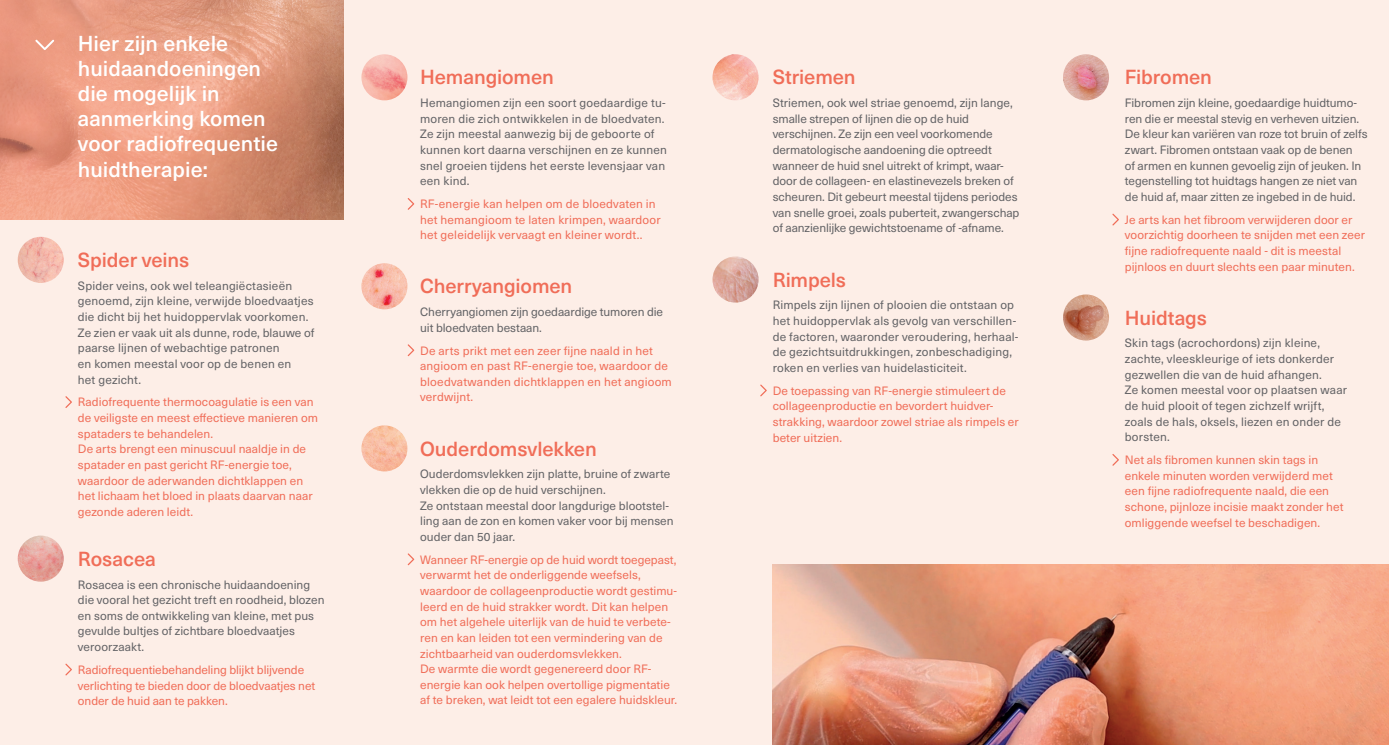
<style>
.page{position:relative;width:1389px;height:745px;background:#fff}
.page>*{position:absolute;margin:0;border:0;box-sizing:border-box;transform-origin:0 0}
.t1{font:500 21.25px/25.2px "Neue Haas Unica W1 G";letter-spacing:.005em;color:#fff}
.t2{font:500 20px "Neue Haas Unica W1 G";letter-spacing:-.005em;color:#f06d58}
.t3{font:11.88px/15.6px "Neue Haas Unica W1 G";letter-spacing:.005em;color:#636366}
.t4{font:11.88px/15.6px "Neue Haas Unica W1 G";letter-spacing:.005em;color:#f06d58}
</style>
<div class="page">
<div style="left:0;top:0;width:1389px;height:744px;background:#fdeee7"></div>
<img style="left:18px;top:237px;width:46px;height:46px;border-radius:23px">
<img style="left:18px;top:535px;width:46px;height:46px;border-radius:23px">
<img style="left:713px;top:54px;width:46px;height:46px;border-radius:23px">
<img style="left:361px;top:54px;width:46px;height:46px;border-radius:23px">
<img style="left:361px;top:425px;width:46px;height:46px;border-radius:23px">
<img style="left:361px;top:263px;width:46px;height:46px;border-radius:23px">
<img style="left:1063px;top:294px;width:46px;height:46px;border-radius:23px">
<img style="left:1063px;top:54px;width:46px;height:46px;border-radius:23px">
<img style="left:0;top:0;width:344px;height:219px">
<img style="left:773px;top:564px;width:616px;height:180px">
<svg style="left:408px;top:198px;width:6px;height:12px"></svg>
<svg style="left:65px;top:396px;width:7px;height:12px"></svg>
<svg style="left:65px;top:663px;width:7px;height:12px"></svg>
<img style="left:713px;top:256px;width:46px;height:46px;border-radius:23px">
<svg style="left:760px;top:384px;width:7px;height:12px"></svg>
<svg style="left:408px;top:344px;width:6px;height:12px"></svg>
<svg style="left:408px;top:553px;width:6px;height:12px"></svg>
<svg style="left:1112px;top:213px;width:7px;height:12px"></svg>
<svg style="left:1112px;top:454px;width:7px;height:11px"></svg>
<svg style="left:35px;top:40px;width:19px;height:10px"></svg>
<h1 class="t1" style="left:78px;top:29px;width:202px">Hier zijn enkele huidaandoeningen die mogelijk in aanmerking komen voor radiofrequentie huidtherapie:</h1>
<h2 class="t2" style="left:78px;top:245px;width:113px">Spider veins</h2>
<p class="t3" style="left:78px;top:277px;width:238px">Spider veins, ook wel teleangiëctasieën genoemd, zijn kleine, verwijde bloedvaatjes die dicht bij het huidoppervlak voorkomen.<br>Ze zien er vaak uit als dunne, rode, blauwe of paarse lijnen of webachtige patronen<br>en komen meestal voor op de benen en<br>het gezicht.</p>
<p class="t4" style="left:78px;top:393px;width:242px">Radiofrequente thermocoagulatie is een van de veiligste en meest effectieve manieren om spataders te behandelen.<br>De arts brengt een minuscuul naaldje in de spatader en past gericht RF-energie toe, waardoor de aderwanden dichtklappen en het lichaam het bloed in plaats daarvan naar gezonde aderen leidt.</p>
<h2 class="t2" style="left:78px;top:543px;width:80px">Rosacea</h2>
<p class="t3" style="left:78px;top:575px;width:248px">Rosacea is een chronische huidaandoening die vooral het gezicht treft en roodheid, blozen en soms de ontwikkeling van kleine, met pus gevulde bultjes of zichtbare bloedvaatjes veroorzaakt.</p>
<p class="t4" style="left:78px;top:660px;width:239px">Radiofrequentiebehandeling blijkt blijvende verlichting te bieden door de bloedvaatjes net onder de huid aan te pakken.</p>
<h2 class="t2" style="left:420px;top:62px;width:135px">Hemangiomen</h2>
<p class="t3" style="left:420px;top:94px;width:248px">Hemangiomen zijn een soort goedaardige tu&shy;moren die zich ontwikkelen in de bloedvaten.<br>Ze zijn meestal aanwezig bij de geboorte of kunnen kort daarna verschijnen en ze kunnen snel groeien tijdens het eerste levensjaar van een kind.</p>
<p class="t4" style="left:420px;top:195px;width:242px">RF-energie kan helpen om de bloedvaten in het hemangioom te laten krimpen, waardoor het geleidelijk vervaagt en kleiner wordt..</p>
<h2 class="t2" style="left:420px;top:271px;width:154px">Cherryangiomen</h2>
<p class="t3" style="left:420px;top:303px;width:244px">Cherryangiomen zijn goedaardige tumoren die uit bloedvaten bestaan.</p>
<p class="t4" style="left:420px;top:341px;width:253px">De arts prikt met een zeer fijne naald in het angioom en past RF-energie toe, waardoor de bloedvatwanden dichtklappen en het angioom verdwijnt.</p>
<h2 class="t2" style="left:420px;top:433px;width:178px">Ouderdomsvlekken</h2>
<p class="t3" style="left:420px;top:465px;width:255px">Ouderdomsvlekken zijn platte, bruine of zwarte vlekken die op de huid verschijnen.<br>Ze ontstaan meestal door langdurige blootstel&shy;ling aan de zon en komen vaker voor bij mensen ouder dan 50 jaar.</p>
<p class="t4" style="left:420px;top:550px;width:259px">Wanneer RF-energie op de huid wordt toegepast, verwarmt het de onderliggende weefsels, waardoor de collageenproductie wordt gestimu&shy;leerd en de huid strakker wordt. Dit kan helpen om het algehele uiterlijk van de huid te verbete&shy;ren en kan leiden tot een vermindering van de zichtbaarheid van ouderdomsvlekken.<br>De warmte die wordt gegenereerd door RF&shy;energie kan ook helpen overtollige pigmentatie af te breken, wat leidt tot een egalere huidskleur.</p>
<h2 class="t2" style="left:773px;top:62px;width:84px">Striemen</h2>
<p class="t3" style="left:773px;top:94px;width:248px">Striemen, ook wel striae genoemd, zijn lange, smalle strepen of lijnen die op de huid verschijnen. Ze zijn een veel voorkomende dermatologische aandoening die optreedt wanneer de huid snel uitrekt of krimpt, waar&shy;door de collageen- en elastinevezels breken of scheuren. Dit gebeurt meestal tijdens periodes van snelle groei, zoals puberteit, zwangerschap of aanzienlijke gewichtstoename of -afname.</p>
<h2 class="t2" style="left:773px;top:264px;width:75px">Rimpels</h2>
<p class="t3" style="left:773px;top:296px;width:247px">Rimpels zijn lijnen of plooien die ontstaan op het huidoppervlak als gevolg van verschillen&shy;de factoren, waaronder veroudering, herhaal&shy;de gezichtsuitdrukkingen, zonbeschadiging, roken en verlies van huidelasticiteit.</p>
<p class="t4" style="left:773px;top:382px;width:248px">De toepassing van RF-energie stimuleert de collageenproductie en bevordert huidver&shy;strakking, waardoor zowel striae als rimpels er beter uitzien.</p>
<h2 class="t2" style="left:1125px;top:62px;width:89px">Fibromen</h2>
<p class="t3" style="left:1125px;top:94px;width:244px">Fibromen zijn kleine, goedaardige huidtumo&shy;ren die er meestal stevig en verheven uitzien.<br>De kleur kan variëren van roze tot bruin of zelfs zwart. Fibromen ontstaan vaak op de benen<br>of armen en kunnen gevoelig zijn of jeuken. In tegenstelling tot huidtags hangen ze niet van de huid af, maar zitten ze ingebed in de huid.</p>
<p class="t4" style="left:1125px;top:211px;width:242px">Je arts kan het fibroom verwijderen door er voorzichtig doorheen te snijden met een zeer fijne radiofrequente naald - dit is meestal pijnloos en duurt slechts een paar minuten.</p>
<h2 class="t2" style="left:1125px;top:302px;width:84px">Huidtags</h2>
<p class="t3" style="left:1125px;top:334px;width:224px">Skin tags (acrochordons) zijn kleine, zachte, vleeskleurige of iets donkerder gezwellen die van de huid afhangen.<br>Ze komen meestal voor op plaatsen waar de huid plooit of tegen zichzelf wrijft, zoals de hals, oksels, liezen en onder de borsten.</p>
<p class="t4" style="left:1125px;top:451px;width:220px">Net als fibromen kunnen skin tags in enkele minuten worden verwijderd met een fijne radiofrequente naald, die een schone, pijnloze incisie maakt zonder het omliggende weefsel te beschadigen.</p>
</div>
